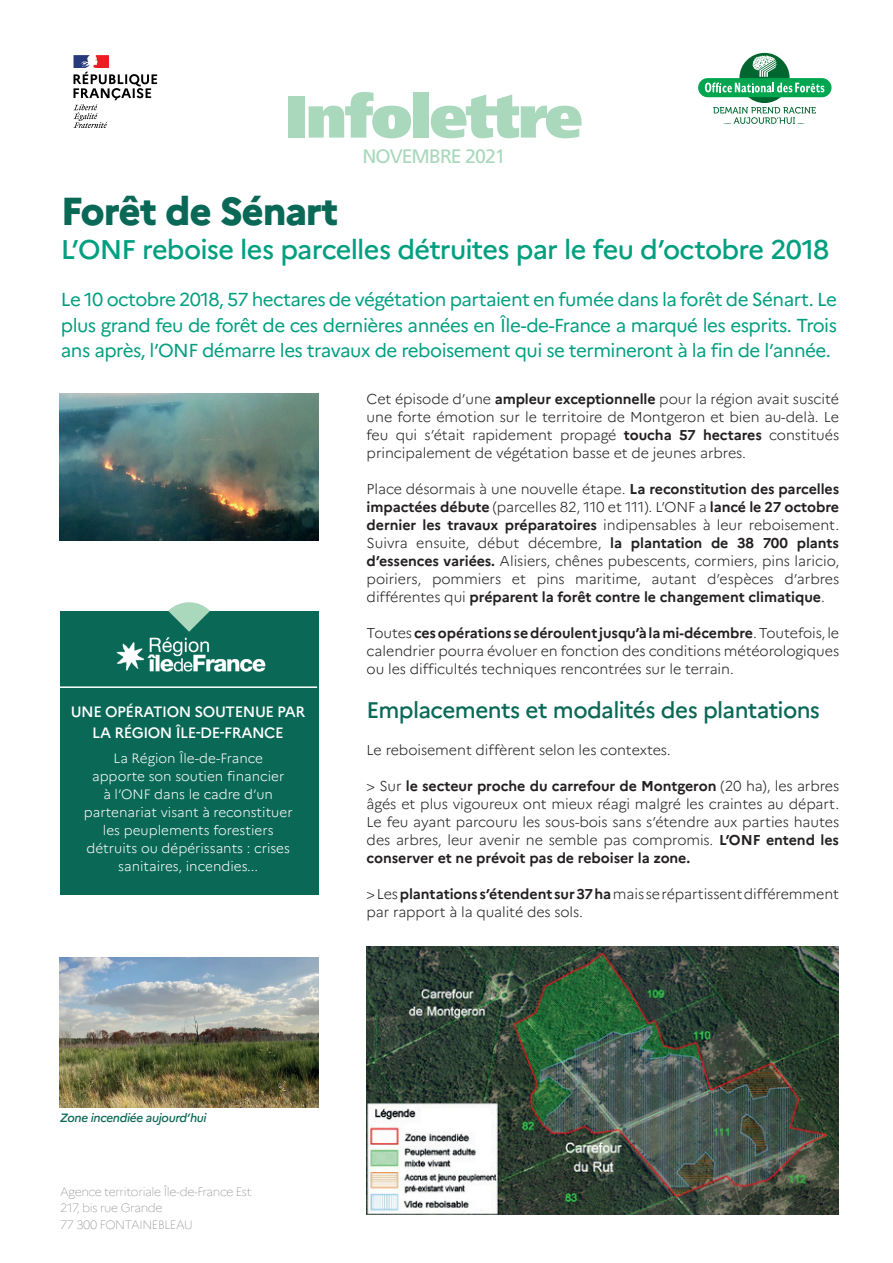
<style>
.page{position:relative;width:893px;height:1263px;background:#fff}
.page>*{position:absolute;margin:0;border:0;box-sizing:border-box;transform-origin:0 0}
.t1{font:900 60px "Frutiger LT Std";letter-spacing:-.03em;color:#a9d8bd}
.t2{font:800 39px "Marianne";letter-spacing:-.035em;color:#0a6856}
.t3{font:500 27px "Marianne";letter-spacing:-.03em;color:#009f80}
.t4{font:500 22.5px "Marianne";letter-spacing:-.03em;color:#0a6856}
.t5{font:19.5px "Frutiger LT Std";letter-spacing:-.05em;color:#a9d8bd}
.t6{font:18.75px/25.5px "Marianne";letter-spacing:-.03em;color:#009f80;text-align:justify}
.t7{font:500 15px/21px "Marianne";letter-spacing:-.03em;color:#fff;text-align:center}
.t8{font:300 14.25px/18px "Marianne";letter-spacing:-.005em;color:#231f20;text-align:justify}
.t9{font:300 13.5px/18px "Marianne";color:#fff;text-align:center}
.t10{font:100 12px/16.5px "Marianne";letter-spacing:-.03em;color:#808285}
.t11{font:italic 500 12px "Marianne";letter-spacing:-.025em;color:#0a6856}
.s1{font-weight:700}
</style>
<div class="page">
<img style="left:60px;top:393px;width:258px;height:147px">
<svg style="left:74px;top:55px;width:83px;height:73px"></svg>
<div style="left:739px;top:53px;width:51px;height:50px;background:#00652e;border-radius:50%"></div>
<div style="left:698px;top:78px;width:133px;height:19px;background:#00a54f;border-radius:10px"></div>
<svg style="left:752px;top:56px;width:24px;height:21px"></svg>
<svg style="left:705px;top:83px;width:119px;height:9px"></svg>
<svg style="left:713px;top:107px;width:103px;height:17px"></svg>
<img style="left:367px;top:946px;width:472px;height:269px">
<img style="left:60px;top:957px;width:258px;height:150px">
<div style="left:60px;top:611px;width:258px;height:284px;background:#0a6856"></div>
<svg style="left:168px;top:602px;width:42px;height:19px"></svg>
<img style="left:116px;top:621px;width:150px;height:51px">
<hr style="left:55px;top:686px;width:262px;height:2px;background:#fff">
<h1 class="t1" style="left:285px;top:80px;width:299px">Infolettre</h1>
<h3 class="t5" style="left:362px;top:145px;width:145px">NOVEMBRE 2021</h3>
<h2 class="t2" style="left:61px;top:187px;width:279px">Forêt de Sénart</h2>
<h3 class="t3" style="left:61px;top:233px;width:770px">L’ONF reboise les parcelles détruites par le feu d’octobre 2018</h3>
<p class="t6" style="left:61px;top:287px;width:778px">Le 10 octobre 2018, 57 hectares de végétation partaient en fumée dans la forêt de Sénart. Le plus grand feu de forêt de ces dernières années en Île-de-France a marqué les esprits. Trois ans après, l’ONF démarre les travaux de reboisement qui se termineront à la fin de l’année.</p>
<p class="t7" style="left:71px;top:701px;width:236px">UNE OPÉRATION SOUTENUE PAR<br>LA RÉGION ÎLE-DE-FRANCE</p>
<p class="t9" style="left:84px;top:749px;width:210px">La Région Île-de-France<br>apporte son soutien financier<br>à l’ONF dans le cadre d’un partenariat visant à reconstituer les peuplements forestiers détruits ou dépérissants : crises sanitaires, incendies...</p>
<p class="t8" style="left:367px;top:390px;width:474px">Cet épisode d’une <span class="s1">ampleur exceptionnelle</span> pour la région avait suscité une forte émotion sur le territoire de Montgeron et bien au-delà. Le feu qui s’était rapidement propagé <span class="s1">toucha 57 hectares</span> constitués principalement de végétation basse et de jeunes arbres.</p>
<p class="t8" style="left:367px;top:480px;width:474px">Place désormais à une nouvelle étape. <span class="s1">La reconstitution des parcelles impactées débute</span> (parcelles 82, 110 et 111). L’ONF a <span class="s1">lancé le 27 octobre dernier les travaux préparatoires</span> indipensables à leur reboisement.<br>Suivra ensuite, début décembre, <span class="s1">la plantation de 38 700 plants d’essences variées.</span> Alisiers, chênes pubescents, cormiers, pins laricio, poiriers, pommiers et pins maritime, autant d’espèces d’arbres différentes qui <span class="s1">préparent la forêt contre le changement climatique</span>.</p>
<p class="t8" style="left:367px;top:624px;width:474px">Toutes <span class="s1">ces opérations se déroulent jusqu’à la mi-décembre</span>. Toutefois, le calendrier pourra évoluer en fonction des conditions météorologiques ou les difficultés techniques rencontrées sur le terrain.</p>
<h3 class="t4" style="left:367px;top:696px;width:455px">Emplacements et modalités des plantations</h3>
<p class="t8" style="left:367px;top:741px;width:306px">Le reboisement diffèrent selon les contextes.</p>
<p class="t8" style="left:367px;top:777px;width:474px">&gt; Sur <span class="s1">le secteur proche du carrefour de Montgeron</span> (20 ha), les arbres âgés et plus vigoureux ont mieux réagi malgré les craintes au départ.<br>Le feu ayant parcouru les sous-bois sans s’étendre aux parties hautes des arbres, leur avenir ne semble pas compromis. <span class="s1">L’ONF entend les conserver et ne prévoit pas de reboiser la zone.</span></p>
<p class="t8" style="left:367px;top:885px;width:474px">&gt; Les <span class="s1">plantations s’étendent sur 37 ha</span> mais se répartissent différemment par rapport à la qualité des sols.</p>
<p class="t11" style="left:60px;top:1110px;width:148px">Zone incendiée aujourd’hui</p>
<p class="t10" style="left:60px;top:1183px;width:193px">Agence territoriale Île-de-France Est<br>217, bis rue Grande<br>77 300 FONTAINEBLEAU</p>
</div>
